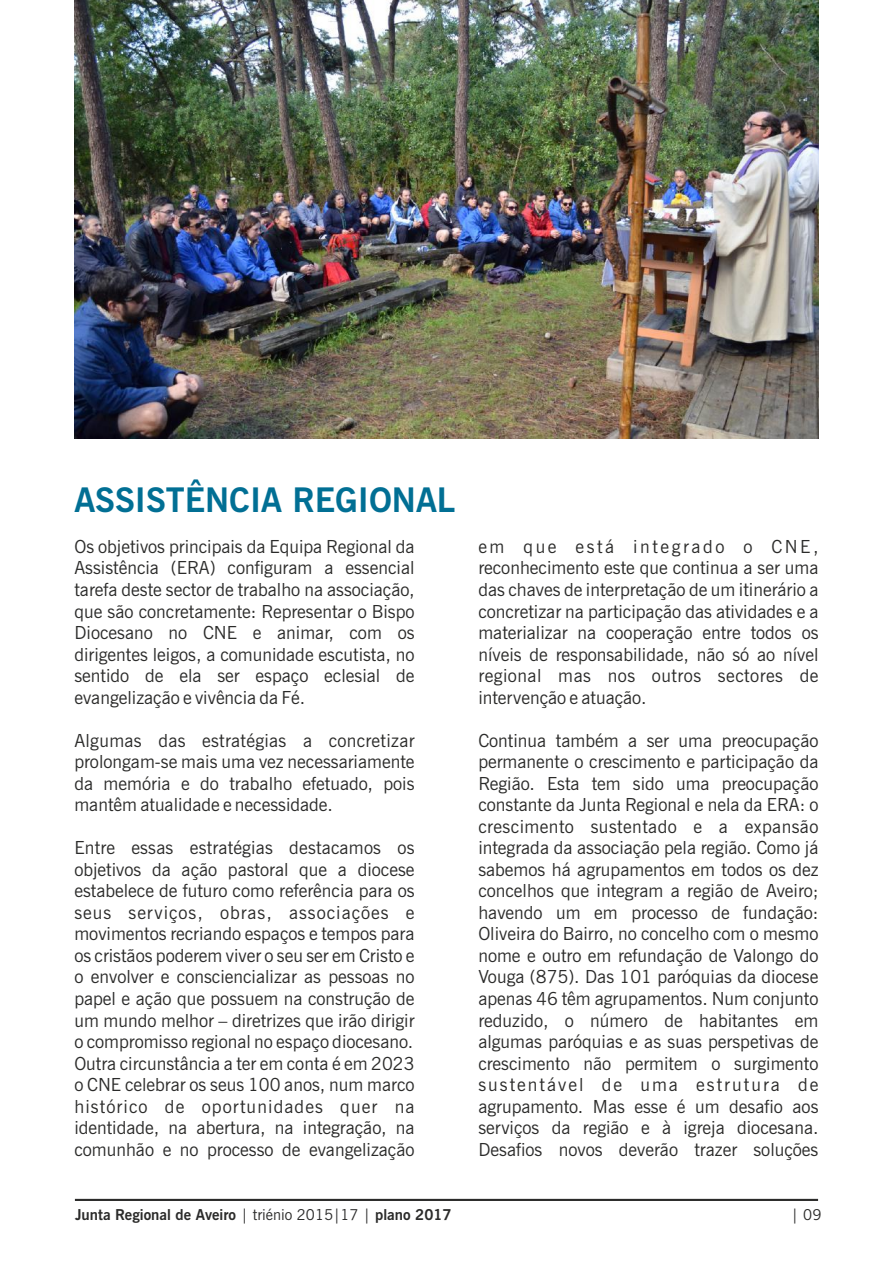
<style>
.page{position:relative;width:893px;height:1263px;background:#fff}
.page>*{position:absolute;margin:0;border:0;box-sizing:border-box;transform-origin:0 0}
.t1{font:700 33.75px "News Gothic BT";color:#016f94}
.t2{font:18px/21.5px "News Gothic BT";color:#2b2b2a;text-align:justify}
.t3{font:700 15px "News Gothic BT";color:#2b2b2a}
.t4{font:15px "News Gothic BT";color:#2b2b2a}
.s1{font-weight:400}
</style>
<div class="page">
<img style="left:74px;top:0;width:745px;height:1201px">
<hr style="left:75px;top:1199px;width:743px;height:2px;background:#2b2b2a">
<h1 class="t1" style="left:74px;top:486px;width:382px">ASSISTÊNCIA REGIONAL</h1>
<p class="t2" style="left:74px;top:537px;width:342px">Os objetivos principais da Equipa Regional da Assistência (ERA) configuram a essencial tarefa deste sector de trabalho na associação, que são concretamente: Representar o Bispo Diocesano no CNE e animar, com os dirigentes leigos, a comunidade escutista, no sentido de ela ser espaço eclesial de evangelização e vivência da Fé.</p>
<p class="t2" style="left:74px;top:731px;width:342px">Algumas das estratégias a concretizar prolongam-se mais uma vez necessariamente da memória e do trabalho efetuado, pois mantêm atualidade e necessidade.</p>
<p class="t2" style="left:74px;top:839px;width:342px">Entre essas estratégias destacamos os objetivos da ação pastoral que a diocese estabelece de futuro como referência para os seus serviços, obras, associações e movimentos recriando espaços e tempos para os cristãos poderem viver o seu ser em Cristo e o envolver e consciencializar as pessoas no papel e ação que possuem na construção de um mundo melhor – diretrizes que irão dirigir o compromisso regional no espaço diocesano.<br>Outra circunstância a ter em conta é em 2023 o CNE celebrar os seus 100 anos, num marco histórico de oportunidades quer na identidade, na abertura, na integração, na comunhão e no processo de evangelização</p>
<p class="t2" style="left:478px;top:537px;width:342px">em que está integrado o CNE, reconhecimento este que continua a ser uma das chaves de interpretação de um itinerário a concretizar na participação das atividades e a materializar na cooperação entre todos os níveis de responsabilidade, não só ao nível regional mas nos outros sectores de intervenção e atuação.</p>
<p class="t2" style="left:478px;top:731px;width:342px">Continua também a ser uma preocupação permanente o crescimento e participação da Região. Esta tem sido uma preocupação constante da Junta Regional e nela da ERA: o crescimento sustentado e a expansão integrada da associação pela região. Como já sabemos há agrupamentos em todos os dez concelhos que integram a região de Aveiro; havendo um em processo de fundação:<br>Oliveira do Bairro, no concelho com o mesmo nome e outro em refundação de Valongo do Vouga (875). Das 101 paróquias da diocese apenas 46 têm agrupamentos. Num conjunto reduzido, o número de habitantes em algumas paróquias e as suas perspetivas de crescimento não permitem o surgimento sustentável de uma estrutura de agrupamento. Mas esse é um desafio aos serviços da região e à igreja diocesana.<br>Desafios novos deverão trazer soluções</p>
<p class="t3" style="left:75px;top:1208px;width:378px">Junta Regional de Aveiro <span class="s1">| triénio 2015|17 |</span> plano 2017</p>
<p class="t4" style="left:791px;top:1208px;width:32px">| 09</p>
</div>
